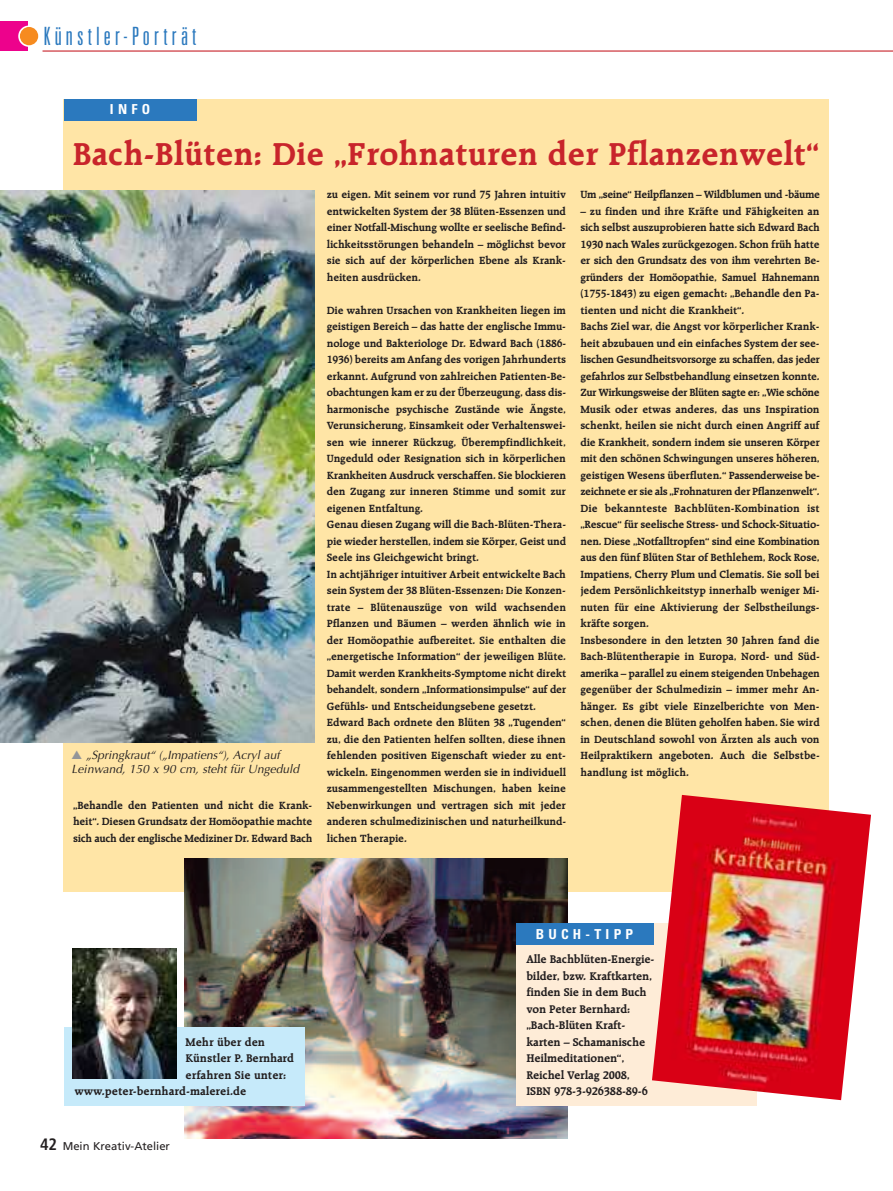
<style>
.page{position:relative;width:893px;height:1191px;background:#fff}
.page>*{position:absolute;margin:0;border:0;box-sizing:border-box;transform-origin:0 0}
.t1{font:700 34.2px "Raleigh";color:#c8242b}
.t2{font:300 ultra-condensed 25.2px "Univers";letter-spacing:.165em;color:#2b79be}
.t3{font:700 condensed 13.8px "Univers";letter-spacing:.31em;color:#fff}
.t4{font:700 12px/16.5px "Raleigh";letter-spacing:-.015em;color:#231f20}
.t5{font:italic 12px/14.2px "Optima CE";color:#231f20}
.t6{font:700 11.25px/16.5px "Raleigh";letter-spacing:-.01em;color:#231f20;text-align:justify}
.t7{font:700 11.25px "Raleigh";letter-spacing:-.03em;color:#231f20}
.t8{font:11.25px "Frutiger";color:#231f20}
.s1{color:#939598}
.s2{font-weight:700;font-stretch:condensed;font-size:16.5px}
</style>
<div class="page">
<div style="left:64px;top:99px;width:765px;height:792px;background:#ffe5a6"></div>
<img style="left:0;top:190px;width:314px;height:553px">
<img style="left:185px;top:858px;width:383px;height:281px">
<div style="left:64px;top:99px;width:132px;height:22px;background:#2b79be"></div>
<hr style="left:43px;top:50px;width:850px;height:2px;background:#c8242b">
<div style="left:0;top:21px;width:28px;height:30px;background:#ed028c"></div>
<svg style="left:18px;top:26px;width:22px;height:21px"></svg>
<div style="left:20px;top:27px;width:18px;height:18px;background:#f68b1f;border-radius:50%"></div>
<div style="left:64px;top:1027px;width:241px;height:79px;background:#c6eafa"></div>
<img style="left:72px;top:948px;width:104px;height:130px">
<div style="left:516px;top:923px;width:241px;height:183px;background:#feecd7"></div>
<div style="left:516px;top:923px;width:137px;height:22px;background:#2b79be"></div>
<img style="left:652px;top:795px;width:219px;height:305px">
<h2 class="t2" style="left:44px;top:27px;width:154px">Künstler-Porträt</h2>
<p class="t3" style="left:110px;top:104px;width:42px">INFO</p>
<h1 class="t1" style="left:73px;top:140px;width:748px">Bach-Blüten: Die „Frohnaturen der Pflanzenwelt“</h1>
<p class="t5" style="left:72px;top:749px;width:229px"><span class="s1">▲</span> „Springkraut“ („Impatiens“), Acryl auf<br>Leinwand, 150 x 90 cm, steht für Ungeduld</p>
<p class="t6" style="left:73px;top:797px;width:241px">„Behandle den Patienten und nicht die Krank&shy;heit“. Diesen Grundsatz der Homöopathie machte sich auch der englische Mediziner Dr. Edward Bach</p>
<p class="t6" style="left:327px;top:187px;width:241px">zu eigen. Mit seinem vor rund 75 Jahren intuitiv entwickelten System der 38 Blüten-Essenzen und einer Notfall-Mischung wollte er seelische Befind&shy;lichkeitsstörungen behandeln – möglichst bevor sie sich auf der körperlichen Ebene als Krank&shy;heiten ausdrücken.</p>
<p class="t6" style="left:327px;top:302px;width:241px;text-align:left">Die wahren Ursachen von Krankheiten liegen im geistigen Bereich – das hatte der englische Immu&shy;nologe und Bakteriologe Dr. Edward Bach (1886- 1936) bereits am Anfang des vorigen Jahrhunderts erkannt. Aufgrund von zahlreichen Patienten-Be&shy;obachtungen kam er zu der Überzeugung, dass dis&shy;harmonische psychische Zustände wie Ängste, Verunsicherung, Einsamkeit oder Verhaltenswei&shy;sen wie innerer Rückzug, Überempfindlichkeit, Ungeduld oder Resignation sich in körperlichen Krankheiten Ausdruck verschaffen. Sie blockieren den Zugang zur inneren Stimme und somit zur eigenen Entfaltung.<br>Genau diesen Zugang will die Bach-Blüten-Thera&shy;pie wieder herstellen, indem sie Körper, Geist und Seele ins Gleichgewicht bringt.<br>In achtjähriger intuitiver Arbeit entwickelte Bach sein System der 38 Blüten-Essenzen: Die Konzen&shy;trate – Blütenauszüge von wild wachsenden Pflanzen und Bäumen – werden ähnlich wie in der Homöopathie aufbereitet. Sie enthalten die „energetische Information“ der jeweiligen Blüte.<br>Damit werden Krankheits-Symptome nicht direkt behandelt, sondern „Informationsimpulse“ auf der Gefühls- und Entscheidungsebene gesetzt.<br>Edward Bach ordnete den Blüten 38 „Tugenden“ zu, die den Patienten helfen sollten, diese ihnen fehlenden positiven Eigenschaft wieder zu ent&shy;wickeln. Eingenommen werden sie in individuell zusammengestellten Mischungen, haben keine Nebenwirkungen und vertragen sich mit jeder anderen schulmedizinischen und naturheilkund&shy;lichen Therapie.</p>
<p class="t7" style="left:580px;top:190px;width:241px">Um „seine“ Heilpflanzen – Wildblumen und -bäume</p>
<p class="t6" style="left:580px;top:203px;width:241px;text-align:left">– zu finden und ihre Kräfte und Fähigkeiten an sich selbst auszuprobieren hatte sich Edward Bach 1930 nach Wales zurückgezogen. Schon früh hatte er sich den Grundsatz des von ihm verehrten Be&shy;gründers der Homöopathie, Samuel Hahnemann (1755-1843) zu eigen gemacht: „Behandle den Pa&shy;tienten und nicht die Krankheit“.<br>Bachs Ziel war, die Angst vor körperlicher Krank&shy;heit abzubauen und ein einfaches System der see&shy;lischen Gesundheitsvorsorge zu schaffen, das jeder gefahrlos zur Selbstbehandlung einsetzen konnte.<br>Zur Wirkungsweise der Blüten sagte er: „Wie schöne Musik oder etwas anderes, das uns Inspiration schenkt, heilen sie nicht durch einen Angriff auf die Krankheit, sondern indem sie unseren Körper mit den schönen Schwingungen unseres höheren, geistigen Wesens überfluten.“ Passenderweise be&shy;zeichnete er sie als „Frohnaturen der Pflanzenwelt“.<br>Die bekannteste Bachblüten-Kombination ist „Rescue“ für seelische Stress- und Schock-Situatio&shy;nen. Diese „Notfalltropfen“ sind eine Kombination aus den fünf Blüten Star of Bethlehem, Rock Rose, Impatiens, Cherry Plum und Clematis. Sie soll bei jedem Persönlichkeitstyp innerhalb weniger Mi&shy;nuten für eine Aktivierung der Selbstheilungs&shy;kräfte sorgen.<br>Insbesondere in den letzten 30 Jahren fand die Bach-Blütentherapie in Europa, Nord- und Süd&shy;amerika – parallel zu einem steigenden Unbehagen gegenüber der Schulmedizin – immer mehr An&shy;hänger. Es gibt viele Einzelberichte von Men&shy;schen, denen die Blüten geholfen haben. Sie wird in Deutschland sowohl von Ärzten als auch von Heilpraktikern angeboten. Auch die Selbstbe&shy;handlung ist möglich.</p>
<p class="t4" style="left:185px;top:1034px;width:81px">Mehr über den</p>
<p class="t4" style="left:185px;top:1051px;width:110px">Künstler P. Bernhard</p>
<p class="t4" style="left:185px;top:1067px;width:102px">erfahren Sie unter:</p>
<p class="t4" style="left:74px;top:1084px;width:173px">www.peter-bernhard-malerei.de</p>
<p class="t8" style="left:40px;top:1141px;width:131px"><span class="s2">42</span> Mein Kreativ-Atelier</p>
<p class="t3" style="left:536px;top:929px;width:99px">BUCH-TIPP</p>
<p class="t4" style="left:526px;top:952px;width:130px">Alle Bachblüten-Energie&shy;bilder, bzw. Kraftkarten, finden Sie in dem Buch von Peter Bernhard: „Bach-Blüten Kraft&shy;karten – Schamanische<br>Heilmeditationen“,<br>Reichel Verlag 2008,<br>ISBN 978-3-926388-89-6</p>
</div>
